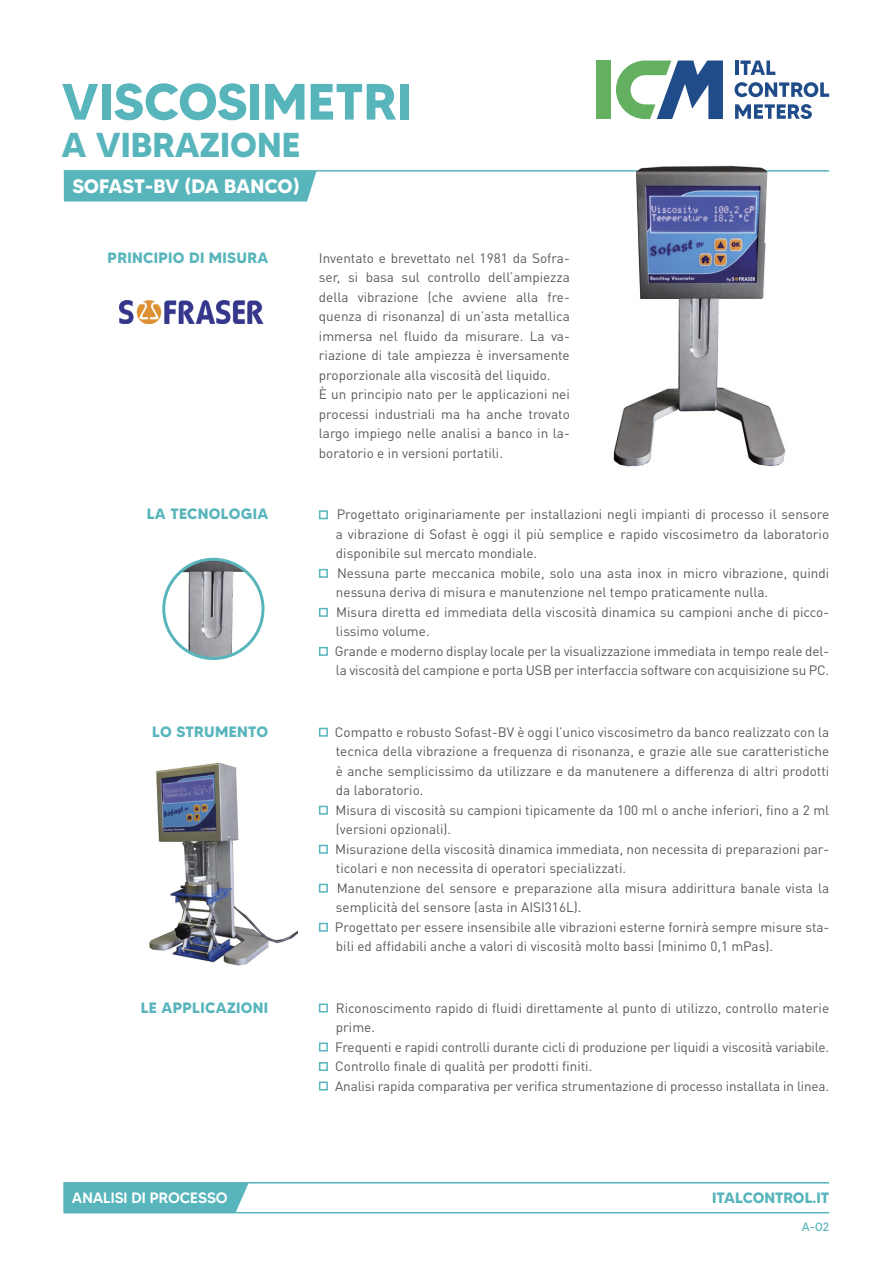
<style>
.page{position:relative;width:893px;height:1263px;background:#fff}
.page>*{position:absolute;margin:0;border:0;box-sizing:border-box;transform-origin:0 0}
.t1{font:700 51px "MADETOMMY";color:#58b5bc}
.t2{font:700 34.5px "MADETOMMY";color:#58b5bc}
.t3{font:700 19.5px "MADETOMMY";color:#fff}
.t4{font:700 15px "MADETOMMY";letter-spacing:.02em;color:#58b5bc}
.t5{font:500 15px "MADETOMMY";color:#fff}
.t6{font:700 15px "MADETOMMY";color:#58b5bc}
.t7{font:13.5px/19.5px "DINOT";color:#59595b}
.t8{font:12px "MADETOMMY";color:#58b5bc}
</style>
<div class="page">
<div style="left:319px;top:510px;width:9px;height:9px;border:2px solid #58b5bc"></div>
<div style="left:319px;top:569px;width:9px;height:9px;border:2px solid #58b5bc"></div>
<div style="left:319px;top:608px;width:9px;height:9px;border:2px solid #58b5bc"></div>
<div style="left:319px;top:647px;width:9px;height:9px;border:2px solid #58b5bc"></div>
<div style="left:319px;top:728px;width:9px;height:9px;border:2px solid #58b5bc"></div>
<div style="left:319px;top:806px;width:9px;height:9px;border:2px solid #58b5bc"></div>
<div style="left:319px;top:845px;width:9px;height:9px;border:2px solid #58b5bc"></div>
<div style="left:319px;top:884px;width:9px;height:9px;border:2px solid #58b5bc"></div>
<div style="left:319px;top:923px;width:9px;height:9px;border:2px solid #58b5bc"></div>
<div style="left:319px;top:1003px;width:9px;height:9px;border:2px solid #58b5bc"></div>
<div style="left:319px;top:1042px;width:9px;height:9px;border:2px solid #58b5bc"></div>
<div style="left:319px;top:1062px;width:9px;height:9px;border:2px solid #58b5bc"></div>
<div style="left:319px;top:1081px;width:9px;height:9px;border:2px solid #58b5bc"></div>
<img style="left:149px;top:762px;width:148px;height:204px">
<img style="left:164px;top:559px;width:99px;height:99px;border-radius:50px">
<div style="left:162px;top:558px;width:102px;height:102px;border:3px solid #58b5bc;border-radius:50%"></div>
<img style="left:120px;top:300px;width:144px;height:24px">
<hr style="left:64px;top:1212px;width:765px;height:1px;background:#58b5bc">
<hr style="left:64px;top:1182px;width:765px;height:1px;background:#58b5bc">
<div style="left:63px;top:1182px;width:186px;height:31px;background:#58b5bc"></div>
<div style="left:596px;top:61px;width:15px;height:58px;background:#63b060"></div>
<hr style="left:735px;top:61px;width:4px;height:14px;background:#204c8a">
<svg style="left:740px;top:61px;width:35px;height:14px"></svg>
<svg style="left:735px;top:104px;width:77px;height:15px"></svg>
<svg style="left:616px;top:61px;width:107px;height:58px"></svg>
<svg style="left:734px;top:82px;width:95px;height:15px"></svg>
<hr style="left:64px;top:170px;width:765px;height:2px;background:#58b5bc">
<div style="left:64px;top:171px;width:253px;height:30px;background:#58b5bc"></div>
<img style="left:613px;top:299px;width:173px;height:168px">
<img style="left:636px;top:165px;width:131px;height:134px">
<h1 class="t1" style="left:62px;top:70px;width:351px">VISCOSIMETRI</h1>
<h2 class="t2" style="left:62px;top:123px;width:240px">A VIBRAZIONE</h2>
<h3 class="t3" style="left:72px;top:174px;width:229px">SOFAST-BV (DA BANCO)</h3>
<p class="t4" style="left:108px;top:249px;width:162px">PRINCIPIO DI MISURA</p>
<p class="t7" style="left:319px;top:248px;width:252px">Inventato e brevettato nel 1981 da Sofra&shy;ser, si basa sul controllo dell’ampiezza della vibrazione (che avviene alla fre&shy;quenza di risonanza) di un’asta metallica immersa nel fluido da misurare. La va&shy;riazione di tale ampiezza è inversamente proporzionale alla viscosità del liquido.<br>È un principio nato per le applicazioni nei processi industriali ma ha anche trovato largo impiego nelle analisi a banco in la&shy;boratorio e in versioni portatili.</p>
<p class="t4" style="left:147px;top:505px;width:123px">LA TECNOLOGIA</p>
<p class="t7" style="left:335px;top:504px;width:496px">Progettato originariamente per installazioni negli impianti di processo il sensore a vibrazione di Sofast è oggi il più semplice e rapido viscosimetro da laboratorio disponibile sul mercato mondiale.<br>Nessuna parte meccanica mobile, solo una asta inox in micro vibrazione, quindi nessuna deriva di misura e manutenzione nel tempo praticamente nulla.<br>Misura diretta ed immediata della viscosità dinamica su campioni anche di picco&shy;lissimo volume.<br>Grande e moderno display locale per la visualizzazione immediata in tempo reale del&shy;la viscosità del campione e porta USB per interfaccia software con acquisizione su PC.</p>
<p class="t4" style="left:152px;top:722px;width:117px">LO STRUMENTO</p>
<p class="t7" style="left:335px;top:721px;width:496px">Compatto e robusto Sofast-BV è oggi l’unico viscosimetro da banco realizzato con la tecnica della vibrazione a frequenza di risonanza, e grazie alle sue caratteristiche è anche semplicissimo da utilizzare e da manutenere a differenza di altri prodotti da laboratorio.<br>Misura di viscosità su campioni tipicamente da 100 ml o anche inferiori, fino a 2 ml (versioni opzionali).<br>Misurazione della viscosità dinamica immediata, non necessita di preparazioni par&shy;ticolari e non necessita di operatori specializzati.<br>Manutenzione del sensore e preparazione alla misura addirittura banale vista la semplicità del sensore (asta in AISI316L).<br>Progettato per essere insensibile alle vibrazioni esterne fornirà sempre misure sta&shy;bili ed affidabili anche a valori di viscosità molto bassi (minimo 0,1 mPas).</p>
<p class="t4" style="left:141px;top:998px;width:129px">LE APPLICAZIONI</p>
<p class="t7" style="left:335px;top:997px;width:496px">Riconoscimento rapido di fluidi direttamente al punto di utilizzo, controllo materie prime.<br>Frequenti e rapidi controlli durante cicli di produzione per liquidi a viscosità variabile.<br>Controllo finale di qualità per prodotti finiti.<br>Analisi rapida comparativa per verifica strumentazione di processo installata in linea.</p>
<p class="t5" style="left:72px;top:1188px;width:157px">ANALISI DI PROCESSO</p>
<p class="t6" style="left:712px;top:1188px;width:118px">ITALCONTROL.IT</p>
<p class="t8" style="left:802px;top:1220px;width:29px">A-02</p>
</div>
